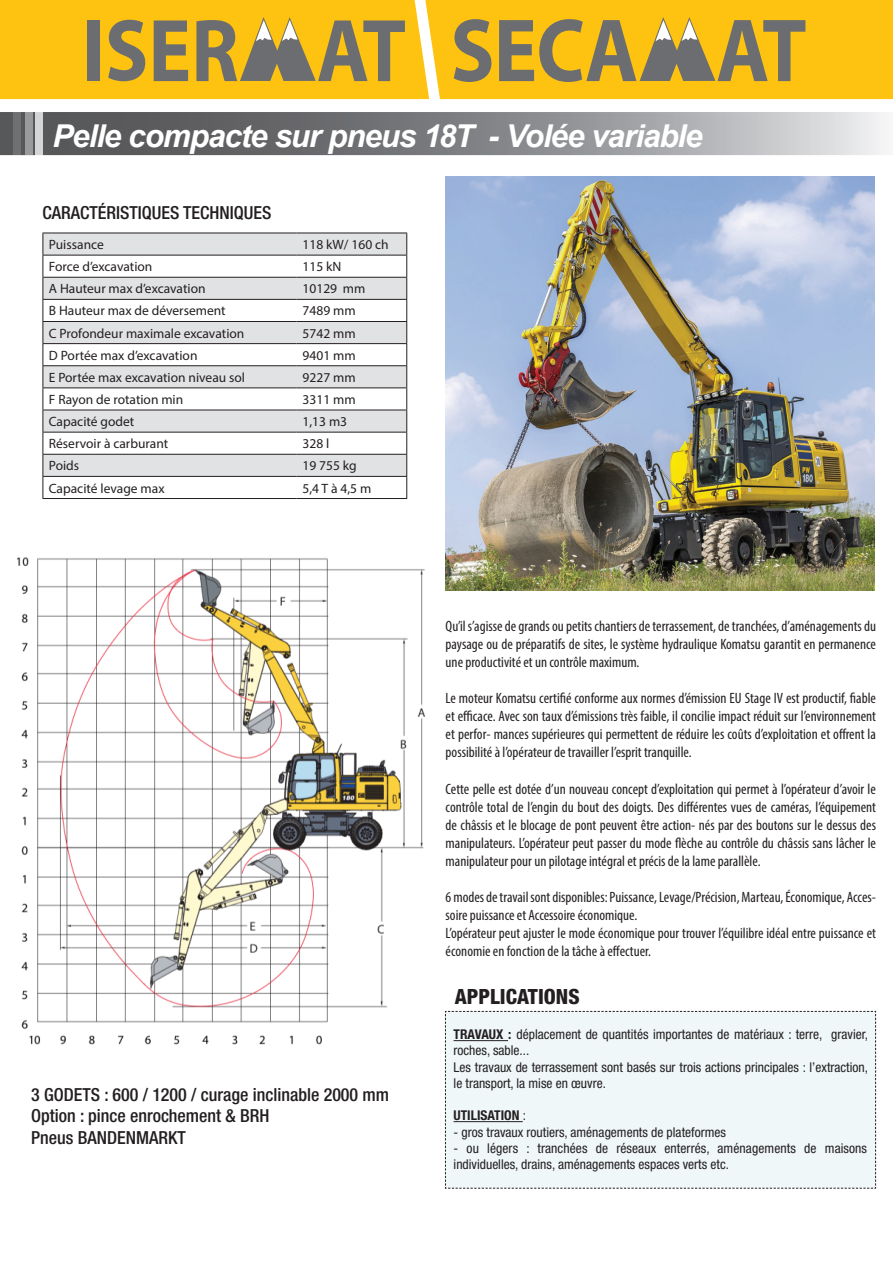
<style>
.page{position:relative;width:893px;height:1263px;background:#fff}
.page>*{position:absolute;margin:0;border:0;box-sizing:border-box;transform-origin:0 0}
.t1{font:italic 700 31.5px "Arial";letter-spacing:-.035em;color:#fff}
.t2{font:800 condensed 21px "Helvetica Neue";color:#231f20}
.t3{font:500 condensed 18px "Helvetica Neue";color:#231f20}
.t4{font:500 condensed 18px "Helvetica Neue";color:#fff}
.t5{font:condensed 15px/18px "Myriad Pro";color:#231f20;text-align:justify}
.Normal_e{font:condensed 13.5px/16.2px "Helvetica Neue";color:#231f20}
.t6{font:13.5px "Myriad Pro";color:#231f20}
.Normal_e-2{font:700 condensed 13.5px "Helvetica Neue";color:#231f20}
.s1{font-weight:700}
.s2{font-weight:400}
</style>
<div class="page">
<svg style="left:44px;top:234px;width:362px;height:242px;fill:#e1e2e4"></svg>
<hr style="left:43px;top:233px;width:254px;height:1px;background:#231f20">
<hr style="left:43px;top:255px;width:254px;height:1px;background:#231f20">
<hr style="left:43px;top:277px;width:254px;height:1px;background:#231f20">
<hr style="left:43px;top:299px;width:254px;height:1px;background:#231f20">
<hr style="left:43px;top:321px;width:254px;height:1px;background:#231f20">
<hr style="left:43px;top:343px;width:254px;height:1px;background:#231f20">
<hr style="left:43px;top:365px;width:254px;height:1px;background:#231f20">
<hr style="left:43px;top:387px;width:254px;height:1px;background:#231f20">
<hr style="left:43px;top:410px;width:254px;height:1px;background:#231f20">
<hr style="left:43px;top:432px;width:254px;height:1px;background:#231f20">
<hr style="left:43px;top:454px;width:254px;height:1px;background:#231f20">
<hr style="left:43px;top:476px;width:254px;height:1px;background:#231f20">
<svg style="left:43px;top:233px;width:1px;height:265px"></svg>
<hr style="left:43px;top:498px;width:254px;height:1px;background:#231f20">
<hr style="left:297px;top:233px;width:110px;height:1px;background:#231f20">
<hr style="left:297px;top:255px;width:110px;height:1px;background:#231f20">
<hr style="left:297px;top:277px;width:110px;height:1px;background:#231f20">
<hr style="left:297px;top:299px;width:110px;height:1px;background:#231f20">
<hr style="left:297px;top:321px;width:110px;height:1px;background:#231f20">
<hr style="left:297px;top:343px;width:110px;height:1px;background:#231f20">
<hr style="left:297px;top:365px;width:110px;height:1px;background:#231f20">
<hr style="left:297px;top:387px;width:110px;height:1px;background:#231f20">
<hr style="left:297px;top:410px;width:110px;height:1px;background:#231f20">
<hr style="left:297px;top:432px;width:110px;height:1px;background:#231f20">
<hr style="left:297px;top:454px;width:110px;height:1px;background:#231f20">
<hr style="left:297px;top:476px;width:110px;height:1px;background:#231f20">
<svg style="left:406px;top:233px;width:1px;height:265px"></svg>
<hr style="left:297px;top:498px;width:110px;height:1px;background:#231f20">
<svg style="left:0;top:112px;width:886px;height:43px;background:#898a8d"></svg>
<div style="left:14px;top:113px;width:7px;height:42px;background:#707072"></div>
<div style="left:25px;top:112px;width:7px;height:42px;background:#999a9b"></div>
<div style="left:36px;top:110px;width:7px;height:47px;background:#d4d5d5"></div>
<div style="left:429px;top:0;width:464px;height:99px;background:#fec210"></div>
<svg style="left:454px;top:19px;width:37px;height:63px;background:#aa9147"></svg>
<svg style="left:499px;top:17px;width:306px;height:65px;background:#b99a40"></svg>
<svg style="left:0;top:0;width:429px;height:99px;background:#daae2c"></svg>
<img style="left:445px;top:176px;width:430px;height:414px">
<div style="left:445px;top:1011px;width:431px;height:178px;background:#f0f7f9"></div>
<hr style="left:454px;top:1040px;width:54px;height:1px;background:#231f20">
<hr style="left:454px;top:1121px;width:69px;height:1px;background:#231f20">
<img style="left:17px;top:557px;width:409px;height:488px">
<p class="t1" style="left:52px;top:115px;width:652px">Pelle compacte sur pneus 18T - Volée variable</p>
<p class="t4" style="left:48px;top:128px;width:53px">140 cm</p>
<p class="t3" style="left:43px;top:202px;width:231px">CARACTÉRISTIQUES TECHNIQUES</p>
<p class="t6" style="left:49px;top:236px;width:56px">Puissance</p>
<p class="t6" style="left:303px;top:236px;width:88px">118 kW/ 160 ch</p>
<p class="t6" style="left:49px;top:258px;width:105px">Force d’excavation</p>
<p class="t6" style="left:303px;top:258px;width:40px">115 kN</p>
<p class="t6" style="left:49px;top:280px;width:158px">A Hauteur max d’excavation</p>
<p class="t6" style="left:303px;top:280px;width:64px">10129 mm</p>
<p class="t6" style="left:49px;top:303px;width:178px">B Hauteur max de déversement</p>
<p class="t6" style="left:303px;top:303px;width:55px">7489 mm</p>
<p class="t6" style="left:49px;top:325px;width:197px">C Profondeur maximale excavation</p>
<p class="t6" style="left:303px;top:325px;width:55px">5742 mm</p>
<p class="t6" style="left:49px;top:347px;width:150px">D Portée max d’excavation</p>
<p class="t6" style="left:303px;top:347px;width:55px">9401 mm</p>
<p class="t6" style="left:49px;top:369px;width:198px">E Portée max excavation niveau sol</p>
<p class="t6" style="left:303px;top:369px;width:55px">9227 mm</p>
<p class="t6" style="left:49px;top:391px;width:136px">F Rayon de rotation min</p>
<p class="t6" style="left:303px;top:391px;width:55px">3311 mm</p>
<p class="t6" style="left:49px;top:413px;width:87px">Capacité godet</p>
<p class="t6" style="left:303px;top:413px;width:46px">1,13 m3</p>
<p class="t6" style="left:49px;top:435px;width:121px">Réservoir à carburant</p>
<p class="t6" style="left:303px;top:435px;width:28px">328 l</p>
<p class="t6" style="left:49px;top:457px;width:32px">Poids</p>
<p class="t6" style="left:303px;top:457px;width:56px">19 755 kg</p>
<p class="t6" style="left:49px;top:480px;width:117px">Capacité levage max</p>
<p class="t6" style="left:303px;top:480px;width:70px">5,4 T à 4,5 m</p>
<p class="t3" style="left:31px;top:1083px;width:360px">3 GODETS : 600 / 1200 / curage inclinable 2000 mm</p>
<p class="t3" style="left:31px;top:1105px;width:240px">Option : pince enrochement &amp; BRH</p>
<p class="t3" style="left:31px;top:1127px;width:156px">Pneus BANDENMARKT</p>
<p class="t5" style="left:446px;top:617px;width:432px">Qu’il s’agisse de grands ou petits chantiers de terrassement, de tranchées, d’aménagements du paysage ou de préparatifs de sites, le système hydraulique Komatsu garantit en permanence une productivité et un contrôle maximum.</p>
<p class="t5" style="left:446px;top:689px;width:432px">Le moteur Komatsu certifié conforme aux normes d’émission EU Stage IV est productif, fiable et efficace. Avec son taux d’émissions très faible, il concilie impact réduit sur l’environnement et perfor- mances supérieures qui permettent de réduire les coûts d’exploitation et offrent la possibilité à l’opérateur de travailler l’esprit tranquille.</p>
<p class="t5" style="left:446px;top:779px;width:432px">Cette pelle est dotée d’un nouveau concept d’exploitation qui permet à l’opérateur d’avoir le contrôle total de l’engin du bout des doigts. Des différentes vues de caméras, l’équipement de châssis et le blocage de pont peuvent être action- nés par des boutons sur le dessus des manipulateurs. L’opérateur peut passer du mode flèche au contrôle du châssis sans lâcher le manipulateur pour un pilotage intégral et précis de la lame parallèle.</p>
<p class="t5" style="left:446px;top:887px;width:432px">6 modes de travail sont disponibles: Puissance, Levage/Précision, Marteau, Économique, Acces&shy;soire puissance et Accessoire économique.</p>
<p class="t5" style="left:446px;top:923px;width:432px">L’opérateur peut ajuster le mode économique pour trouver l’équilibre idéal entre puissance et économie en fonction de la tâche à effectuer.</p>
<p class="t2" style="left:455px;top:983px;width:126px">APPLICATIONS</p>
<p class="Normal_e" style="left:454px;top:1026px;width:416px"><span class="s1">TRAVAUX :</span> déplacement de quantités importantes de matériaux : terre, gravier, roches, sable...</p>
<p class="Normal_e" style="left:454px;top:1059px;width:416px">Les travaux de terrassement sont basés sur trois actions principales : l’extraction, le transport, la mise en œuvre.</p>
<p class="Normal_e-2" style="left:454px;top:1107px;width:74px">UTILISATION <span class="s2">:</span></p>
<p class="Normal_e" style="left:454px;top:1123px;width:274px">- gros travaux routiers, aménagements de plateformes</p>
<p class="Normal_e" style="left:454px;top:1140px;width:415px">- ou légers : tranchées de réseaux enterrés, aménagements de maisons individuelles, drains, aménagements espaces verts etc.</p>
</div>
